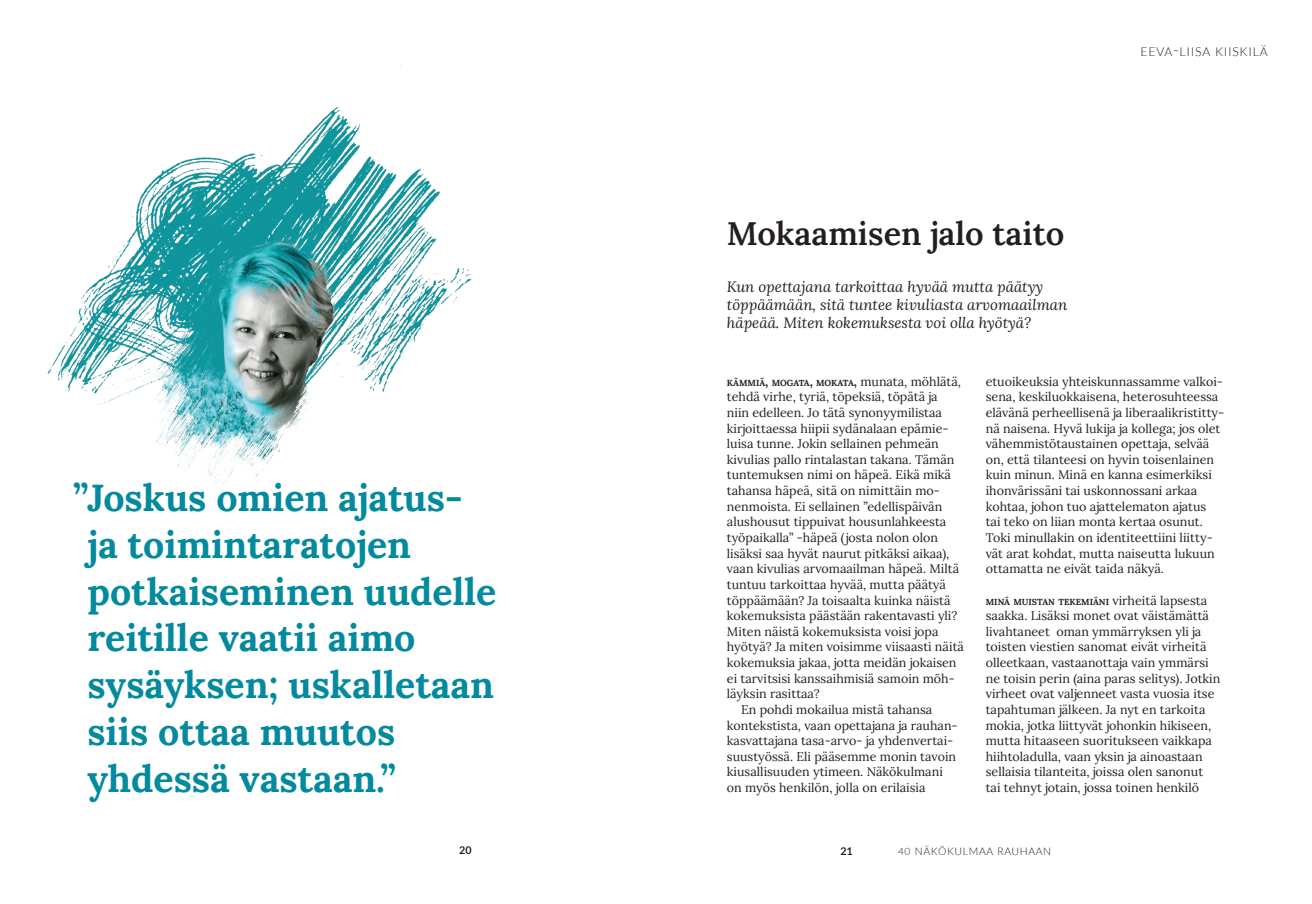
<style>
.page{position:relative;width:1312px;height:904px;background:#fff}
.page>*{position:absolute;margin:0;border:0;box-sizing:border-box;transform-origin:0 0}
.nosto{font:700 37.5px/46.9px "Lora";color:#038a9e}
.otsikko{font:600 32.5px "Lora";color:#231f20}
.ingressi{font:italic 15px/18.1px "Lora";color:#231f20}
.leipis_alkukorostus{font:12.5px/15.6px "Lora";color:#231f20}
.leipis_sis{font:12.5px/15.6px "Lora";color:#231f20}
.kirjoittajan_nimi{font:300 12.25px "Lato";letter-spacing:.055em;color:#231f20}
.t1{font:700 10.62px "Lato";color:#231f20}
.t2{font:300 10.5px "Lato";letter-spacing:.06em;color:#231f20}
.leipis_alkukorostus-2{font:700 8.75px "Lora";color:#231f20}
.s1{font-size:17.5px}
.s2{font-size:12.5px}
.s3{font-weight:400;font-size:12.5px}
.s4{font-size:10px}
</style>
<div class="page">
<img style="left:47px;top:65px;width:425px;height:439px">
<p class="nosto" style="left:87px;top:471px;width:410px;text-indent:-14px">”Joskus omien ajatus&shy;ja toimintaratojen potkaiseminen uudelle reitille vaatii aimo sysäyksen; uskalletaan siis ottaa muutos yhdessä vastaan.”</p>
<p class="otsikko" style="left:726px;top:209px;width:339px">Mokaamisen jalo taito</p>
<p class="ingressi" style="left:726px;top:277px;width:342px">Kun opettajana tarkoittaa hyvää mutta päätyy töppäämään, sitä tuntee kivuliasta arvomaailman häpeää. Miten kokemuksesta voi olla hyötyä?</p>
<p class="kirjoittajan_nimi" style="left:1140px;top:45px;width:129px">EEVA<span class="s1">-</span>LIISA KIISKILÄ</p>
<p class="leipis_alkukorostus-2" style="left:726px;top:376px;width:235px">KÄMMIÄ<span class="s2">,</span> MOGATA<span class="s2">,</span> MOKATA<span class="s2">,</span> <span class="s3">munata, möhlätä,</span></p>
<p class="leipis_alkukorostus" style="left:726px;top:388px;width:238px">tehdä virhe, tyriä, töpeksiä, töpätä ja<br>niin edelleen. Jo tätä synonyymilistaa kirjoittaessa hiipii sydänalaan epämie&shy;luisa tunne. Jokin sellainen pehmeän kivulias pallo rintalastan takana. Tämän tuntemuksen nimi on häpeä. Eikä mikä tahansa häpeä, sitä on nimittäin mo&shy;nenmoista. Ei sellainen ”edellispäivän alushousut tippuivat housunlahkeesta työpaikalla” -häpeä (josta nolon olon lisäksi saa hyvät naurut pitkäksi aikaa), vaan kivulias arvomaailman häpeä. Miltä tuntuu tarkoittaa hyvää, mutta päätyä töppäämään? Ja toisaalta kuinka näistä kokemuksista päästään rakentavasti yli?<br>Miten näistä kokemuksista voisi jopa hyötyä? Ja miten voisimme viisaasti näitä kokemuksia jakaa, jotta meidän jokaisen ei tarvitsisi kanssaihmisiä samoin möh&shy;läyksin rasittaa?</p>
<p class="leipis_sis" style="left:726px;top:701px;width:232px;text-indent:14px">En pohdi mokailua mistä tahansa kontekstista, vaan opettajana ja rauhan&shy;kasvattajana tasa-arvo- ja yhdenvertai&shy;suustyössä. Eli pääsemme monin tavoin kiusallisuuden ytimeen. Näkökulmani on myös henkilön, jolla on erilaisia</p>
<p class="leipis_sis" style="left:985px;top:372px;width:240px">etuoikeuksia yhteiskunnassamme valkoi&shy;sena, keskiluokkaisena, heterosuhteessa elävänä perheellisenä ja liberaalikristitty&shy;nä naisena. Hyvä lukija ja kollega; jos olet vähemmistötaustainen opettaja, selvää on, että tilanteesi on hyvin toisenlainen kuin minun. Minä en kanna esimerkiksi ihonvärissäni tai uskonnossani arkaa kohtaa, johon tuo ajattelematon ajatus<br>tai teko on liian monta kertaa osunut.<br>Toki minullakin on identiteettiini liitty&shy;vät arat kohdat, mutta naiseutta lukuun ottamatta ne eivät taida näkyä.</p>
<p class="leipis_alkukorostus-2" style="left:985px;top:594px;width:223px">MINÄ MUISTAN TEKEMIÄNI <span class="s3">virheitä lapsesta</span></p>
<p class="leipis_alkukorostus" style="left:985px;top:607px;width:236px">saakka. Lisäksi monet ovat väistämättä livahtaneet oman ymmärryksen yli ja toisten viestien sanomat eivät virheitä olleetkaan, vastaanottaja vain ymmärsi ne toisin perin (aina paras selitys). Jotkin virheet ovat valjenneet vasta vuosia itse tapahtuman jälkeen. Ja nyt en tarkoita mokia, jotka liittyvät johonkin hikiseen, mutta hitaaseen suoritukseen vaikkapa hiihtoladulla, vaan yksin ja ainoastaan sellaisia tilanteita, joissa olen sanonut tai tehnyt jotain, jossa toinen henkilö</p>
<p class="t1" style="left:459px;top:843px;width:14px">20</p>
<p class="t1" style="left:840px;top:844px;width:14px">21</p>
<p class="t2" style="left:898px;top:845px;width:154px"><span class="s4">40</span> NÄKÖKULMAA RAUHAAN</p>
</div>
